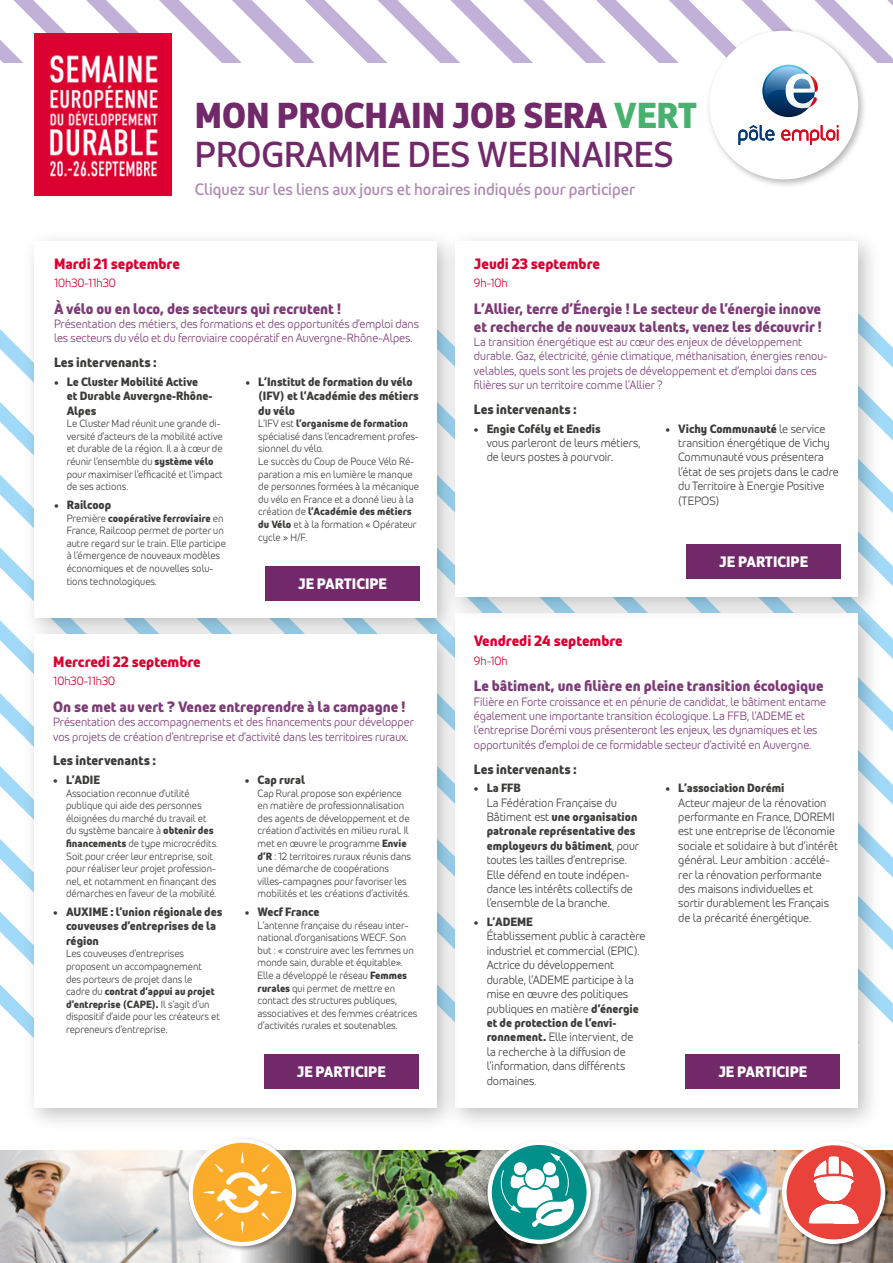
<style>
.page{position:relative;width:893px;height:1263px;background:#fff}
.page>*{position:absolute;margin:0;border:0;box-sizing:border-box;transform-origin:0 0}
.t1{font:36px/39px "Pole Emploi Pro";color:#712969}
.t2{font:16.5px "Pole Emploi Pro";color:#ae8bb1}
.t3{font:700 15.15px "Pole Emploi Pro";color:#fff}
.t4{font:700 15px/18px "Pole Emploi Pro";color:#7b3b75}
.t5{font:700 15px "Pole Emploi Pro";color:#dc0030}
.t6{font:700 13.5px "Pole Emploi Pro";color:#3c3c3b}
.t7{font:300 12px/14.4px "Pole Emploi Pro";color:#3c3c3b}
.t8{font:300 12px/14.4px "Pole Emploi Pro";color:#7b3b75}
.t9{font:700 12px/14.4px "Pole Emploi Pro";color:#3c3c3b}
.t10{font:300 12px "Pole Emploi Pro";color:#dc0030}
.t11{font:300 10.5px/12.6px "Pole Emploi Pro";color:#3c3c3b}
.s1{font-weight:700}
.s2{font-weight:700;color:#49b170}
</style>
<div class="page">
<svg style="left:0;top:329px;width:21px;height:696px"></svg>
<svg style="left:883px;top:338px;width:10px;height:685px"></svg>
<div style="left:21px;top:229px;width:440px;height:413px;background:#000;opacity:.25"></div>
<div style="left:34px;top:242px;width:403px;height:376px;background:#fff"></div>
<div style="left:442px;top:601px;width:441px;height:531px;background:#000;opacity:.25"></div>
<div style="left:455px;top:614px;width:403px;height:494px;background:#fff"></div>
<div style="left:21px;top:622px;width:440px;height:510px;background:#000;opacity:.25"></div>
<div style="left:34px;top:634px;width:403px;height:474px;background:#fff"></div>
<img style="left:34px;top:108px;width:137px;height:87px">
<div style="left:706px;top:26px;width:162px;height:163px;background:#000;opacity:.3"></div>
<div style="left:709px;top:31px;width:149px;height:148px;background:#fff;border-radius:50%"></div>
<svg style="left:762px;top:65px;width:53px;height:52px"></svg>
<svg style="left:0;top:0;width:893px;height:108px"></svg>
<svg style="left:738px;top:125px;width:36px;height:20px"></svg>
<svg style="left:781px;top:125px;width:57px;height:20px"></svg>
<img style="left:611px;top:1150px;width:282px;height:113px">
<svg style="left:597px;top:1150px;width:14px;height:113px;background:#b2aeb0"></svg>
<img style="left:242px;top:1150px;width:355px;height:113px">
<div style="left:485px;top:1139px;width:112px;height:111px;background:#000;opacity:.34"></div>
<svg style="left:488px;top:1141px;width:103px;height:103px;fill:#008f89"></svg>
<svg style="left:501px;top:1153px;width:73px;height:74px"></svg>
<img style="left:0;top:1150px;width:224px;height:113px">
<div style="left:187px;top:1137px;width:115px;height:114px;background:#000;opacity:.34"></div>
<svg style="left:191px;top:1141px;width:103px;height:103px;background:#fbba50"></svg>
<div style="left:189px;top:1138px;width:107px;height:108px;border:4px solid #fff;border-radius:50%"></div>
<svg style="left:203px;top:1152px;width:79px;height:81px;background:#fbb94d"></svg>
<div style="left:781px;top:1139px;width:109px;height:110px;background:#000;opacity:.34"></div>
<div style="left:784px;top:1143px;width:99px;height:99px;background:#e8423b;border-radius:50%"></div>
<div style="left:782px;top:1141px;width:103px;height:103px;border:5px solid #fff;border-radius:50%"></div>
<svg style="left:809px;top:1156px;width:50px;height:68px"></svg>
<div style="left:265px;top:566px;width:155px;height:35px;background:#712969"></div>
<div style="left:442px;top:229px;width:441px;height:393px;background:#000;opacity:.25"></div>
<div style="left:455px;top:242px;width:403px;height:355px;background:#fff"></div>
<div style="left:687px;top:544px;width:154px;height:34px;background:#712969"></div>
<div style="left:686px;top:1054px;width:154px;height:34px;background:#712969"></div>
<div style="left:264px;top:1054px;width:154px;height:34px;background:#712969"></div>
<h1 class="t1" style="left:195px;top:92px;width:504px"><span class="s1">MON PROCHAIN JOB SERA</span> <span class="s2">VERT<br></span>PROGRAMME DES WEBINAIRES</h1>
<h2 class="t2" style="left:195px;top:177px;width:442px">Cliquez sur les liens aux jours et horaires indiqués pour participer</h2>
<h3 class="t5" style="left:54px;top:252px;width:127px">Mardi 21 septembre</h3>
<p class="t10" style="left:54px;top:274px;width:63px">10h30-11h30</p>
<h3 class="t4" style="left:54px;top:298px;width:289px">À vélo ou en loco, des secteurs qui recrutent !</h3>
<p class="t8" style="left:54px;top:315px;width:366px">Présentation des métiers, des formations et des opportunités d’emploi dans les secteurs du vélo et du ferroviaire coopératif en Auvergne-Rhône-Alpes.</p>
<p class="t6" style="left:54px;top:352px;width:104px">Les intervenants :</p>
<p class="t9" style="left:67px;top:373px;width:147px;text-indent:-13px">• Le Cluster Mobilité Active<br>et Durable Auvergne-Rhône-<br>Alpes</p>
<p class="t11" style="left:67px;top:416px;width:158px">Le Cluster Mad réunit une grande di&shy;versité d’acteurs de la mobilité active et durable de la région. Il a à cœur de réunir l’ensemble du <span class="s1">système vélo </span>pour maximiser l’efficacité et l’impact de ses actions.</p>
<p class="t9" style="left:54px;top:496px;width:59px">• Railcoop</p>
<p class="t11" style="left:67px;top:510px;width:161px">Première <span class="s1">coopérative ferroviaire</span> en France, Railcoop permet de porter un autre regard sur le train. Elle participe à l’émergence de nouveaux modèles économiques et de nouvelles solu&shy;tions technologiques.</p>
<p class="t9" style="left:258px;top:373px;width:162px;text-indent:-13px">• L’Institut de formation du vélo (IFV) et l’Académie des métiers du vélo</p>
<p class="t11" style="left:258px;top:416px;width:162px">L’IFV est <span class="s1">l’organisme de formation </span>spécialisé dans l’encadrement profes&shy;sionnel du vélo.<br>Le succès du Coup de Pouce Vélo Ré&shy;paration a mis en lumière le manque de personnes formées à la mécanique du vélo en France et a donné lieu à la création de <span class="s1">l’Académie des métiers du Vélo</span> et à la formation « Opérateur cycle » H/F.</p>
<h3 class="t3" style="left:298px;top:572px;width:90px">JE PARTICIPE</h3>
<h3 class="t5" style="left:474px;top:252px;width:128px">Jeudi 23 septembre</h3>
<p class="t10" style="left:474px;top:274px;width:35px">9h-10h</p>
<h3 class="t4" style="left:474px;top:298px;width:350px">L’Allier, terre d’Énergie ! Le secteur de l’énergie innove et recherche de nouveaux talents, venez les découvrir !</h3>
<p class="t8" style="left:474px;top:333px;width:355px">La transition énergétique est au cœur des enjeux de développement durable. Gaz, électricité, génie climatique, méthanisation, énergies renou&shy;velables, quels sont les projets de développement et d’emploi dans ces filières sur un territoire comme l’Allier ?</p>
<p class="t6" style="left:474px;top:399px;width:104px">Les intervenants :</p>
<p class="t9" style="left:474px;top:420px;width:128px">• Engie Cofély et Enedis</p>
<p class="t7" style="left:487px;top:434px;width:155px">vous parleront de leurs métiers, de leurs postes à pourvoir.</p>
<p class="t7" style="left:678px;top:420px;width:162px;text-indent:-13px"><span class="s1">• Vichy Communauté</span> le service transition énergétique de Vichy<br>Communauté vous présentera l’état de ses projets dans le cadre du Territoire à Energie Positive (TEPOS)</p>
<h3 class="t3" style="left:719px;top:550px;width:90px">JE PARTICIPE</h3>
<h3 class="t5" style="left:474px;top:629px;width:150px">Vendredi 24 septembre</h3>
<p class="t10" style="left:474px;top:651px;width:35px">9h-10h</p>
<h3 class="t4" style="left:474px;top:675px;width:351px">Le bâtiment, une filière en pleine transition écologique</h3>
<p class="t8" style="left:474px;top:693px;width:354px">Filière en Forte croissance et en pénurie de candidat, le bâtiment entame également une importante transition écologique. La FFB, l’ADEME et l’entreprise Dorémi vous présenteront les enjeux, les dynamiques et les opportunités d’emploi de ce formidable secteur d’activité en Auvergne.</p>
<p class="t6" style="left:474px;top:758px;width:104px">Les intervenants :</p>
<p class="t9" style="left:474px;top:780px;width:48px">• La FFB</p>
<p class="t7" style="left:487px;top:794px;width:154px">La Fédération Française du<br>Bâtiment est <span class="s1">une organisation patronale représentative des employeurs du bâtiment</span>, pour toutes les tailles d’entreprise.<br>Elle défend en toute indépen&shy;dance les intérêts collectifs de l’ensemble de la branche.</p>
<p class="t9" style="left:474px;top:913px;width:60px">• L’ADEME</p>
<p class="t7" style="left:487px;top:928px;width:160px">Établissement public à caractère industriel et commercial (EPIC).<br>Actrice du développement durable, l’ADEME participe à la mise en œuvre des politiques publiques en matière <span class="s1">d’énergie et de protection de l’envi&shy;ronnement.</span> Elle intervient, de<br>la recherche à la diffusion de l’information, dans différents domaines.</p>
<h3 class="t5" style="left:53px;top:650px;width:149px">Mercredi 22 septembre</h3>
<p class="t10" style="left:53px;top:672px;width:63px">10h30-11h30</p>
<h3 class="t4" style="left:53px;top:696px;width:354px">On se met au vert ? Venez entreprendre à la campagne !</h3>
<p class="t8" style="left:53px;top:713px;width:362px">Présentation des accompagnements et des financements pour développer vos projets de création d’entreprise et d’activité dans les territoires ruraux.</p>
<p class="t6" style="left:53px;top:750px;width:104px">Les intervenants :</p>
<p class="t9" style="left:53px;top:771px;width:48px">• L’ADIE</p>
<p class="t11" style="left:66px;top:785px;width:154px">Association reconnue d’utilité publique qui aide des personnes éloignées du marché du travail et du système bancaire à <span class="s1">obtenir des financements</span> de type microcrédits.<br>Soit pour créer leur entreprise, soit pour réaliser leur projet profession&shy;nel, et notamment en finançant des démarches en faveur de la mobilité.</p>
<p class="t9" style="left:66px;top:903px;width:158px;text-indent:-13px">• AUXIME : l’union régionale des couveuses d’entreprises de la région</p>
<p class="t11" style="left:66px;top:946px;width:155px">Les couveuses d’entreprises proposent un accompagnement<br>des porteurs de projet dans le<br>cadre du <span class="s1">contrat d’appui au projet d’entreprise (CAPE).</span> Il s’agit d’un dispositif d’aide pour les créateurs et repreneurs d’entreprise.</p>
<p class="t9" style="left:245px;top:771px;width:62px">• Cap rural</p>
<p class="t11" style="left:258px;top:785px;width:155px">Cap Rural propose son expérience en matière de professionnalisation des agents de développement et de création d’activités en milieu rural. Il met en œuvre le programme <span class="s1">Envie d’R</span> : 12 territoires ruraux réunis dans une démarche de coopérations villes-campagnes pour favoriser les mobilités et les créations d’activités.</p>
<p class="t9" style="left:245px;top:903px;width:76px">• Wecf France</p>
<p class="t11" style="left:258px;top:917px;width:161px">L’antenne française du réseau inter&shy;national d’organisations WECF. Son but : « construire avec les femmes un monde sain, durable et équitable».<br>Elle a développé le réseau <span class="s1">Femmes rurales</span> qui permet de mettre en contact des structures publiques, associatives et des femmes créatrices d’activités rurales et soutenables.</p>
<p class="t9" style="left:665px;top:780px;width:120px">• L’association Dorémi</p>
<p class="t7" style="left:678px;top:794px;width:161px">Acteur majeur de la rénovation performante en France, DOREMI est une entreprise de l’économie sociale et solidaire à but d’intérêt général. Leur ambition : accélé&shy;rer la rénovation performante des maisons individuelles et sortir durablement les Français de la précarité énergétique.</p>
<h3 class="t3" style="left:297px;top:1060px;width:90px">JE PARTICIPE</h3>
<h3 class="t3" style="left:718px;top:1060px;width:90px">JE PARTICIPE</h3>
</div>
